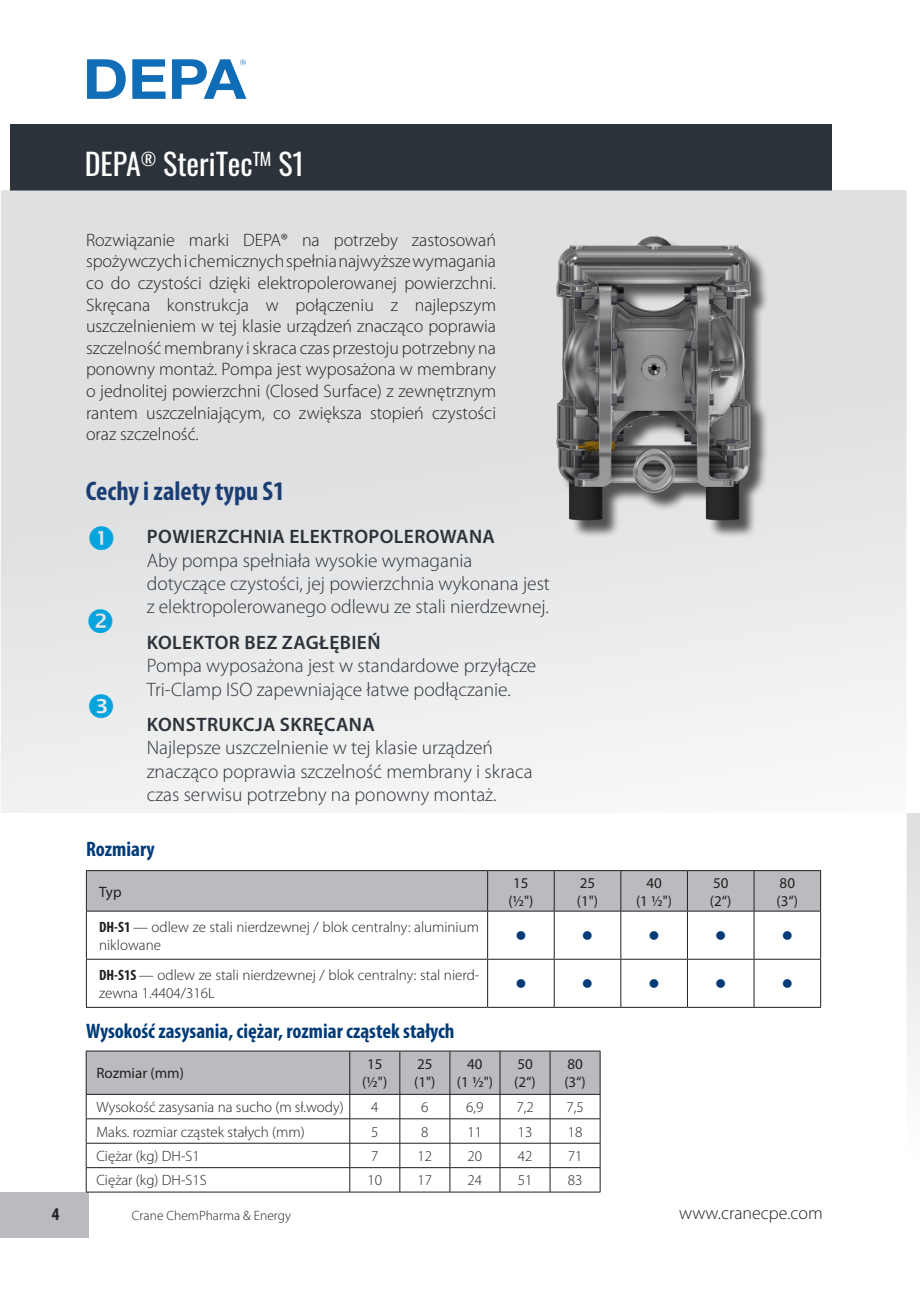
<style>
.page{position:relative;width:920px;height:1290px;background:#fff}
.page>*{position:absolute;margin:0;border:0;box-sizing:border-box;transform-origin:0 0}
.t1{font:30px "Oswald";color:#fff}
.Headings{font:700 condensed 27px "Myriad Pro";color:#1a3d73}
.t2{font:700 condensed 21px "Myriad Pro";color:#013b77}
.t3{font:300 19.5px/23.4px "Myriad Pro";color:#2b3239}
.t4{font:600 19.5px "Myriad Pro";letter-spacing:.02em;color:#2b3239}
.t5{font:300 18px/21.6px "Myriad Pro";color:#231f20;text-align:justify}
.t6{font:700 condensed 18px "Myriad Pro";color:#231f20}
.t7{font:300 15px/18px "Myriad Pro";color:#231f20}
.t8{font:15px "Myriad Pro";color:#231f20}
.t9{font:15px "Wingdings";color:#013b77}
.t10{font:300 13.5px "Myriad Pro";color:#231f20}
.s1{font-weight:700;font-stretch:condensed}
</style>
<div class="page">
<div style="left:0;top:1192px;width:89px;height:46px;background:#babbbe"></div>
<div style="left:10px;top:124px;width:821px;height:66px;background:#2b3239"></div>
<svg style="left:87px;top:59px;width:39px;height:40px"></svg>
<svg style="left:132px;top:59px;width:33px;height:40px"></svg>
<svg style="left:172px;top:59px;width:74px;height:40px"></svg>
<div style="left:1px;top:190px;width:905px;height:623px;background:linear-gradient(to right,#e2e3e4,#eceded)"></div>
<svg style="left:906px;top:813px;width:14px;height:246px;fill:#e9eaeb"></svg>
<img style="left:532px;top:222px;width:243px;height:312px">
<div style="left:87px;top:871px;width:733px;height:40px;background:#babbbe"></div>
<hr style="left:86px;top:870px;width:402px;height:1px;background:#231f20">
<hr style="left:86px;top:871px;width:1px;height:40px;background:#231f20">
<hr style="left:488px;top:870px;width:66px;height:1px;background:#231f20">
<hr style="left:487px;top:871px;width:1px;height:40px;background:#231f20">
<hr style="left:554px;top:870px;width:67px;height:1px;background:#231f20">
<hr style="left:554px;top:871px;width:1px;height:40px;background:#231f20">
<hr style="left:621px;top:870px;width:66px;height:1px;background:#231f20">
<hr style="left:620px;top:871px;width:1px;height:40px;background:#231f20">
<hr style="left:687px;top:870px;width:67px;height:1px;background:#231f20">
<hr style="left:687px;top:871px;width:1px;height:40px;background:#231f20">
<hr style="left:754px;top:870px;width:67px;height:1px;background:#231f20">
<hr style="left:754px;top:871px;width:1px;height:40px;background:#231f20">
<hr style="left:820px;top:871px;width:1px;height:40px;background:#231f20">
<hr style="left:86px;top:911px;width:402px;height:1px;background:#231f20">
<hr style="left:86px;top:911px;width:1px;height:48px;background:#231f20">
<hr style="left:488px;top:911px;width:66px;height:1px;background:#231f20">
<hr style="left:487px;top:911px;width:1px;height:48px;background:#231f20">
<hr style="left:554px;top:911px;width:67px;height:1px;background:#231f20">
<hr style="left:554px;top:911px;width:1px;height:48px;background:#231f20">
<hr style="left:621px;top:911px;width:66px;height:1px;background:#231f20">
<hr style="left:620px;top:911px;width:1px;height:48px;background:#231f20">
<hr style="left:687px;top:911px;width:67px;height:1px;background:#231f20">
<hr style="left:687px;top:911px;width:1px;height:48px;background:#231f20">
<hr style="left:754px;top:911px;width:67px;height:1px;background:#231f20">
<hr style="left:754px;top:911px;width:1px;height:48px;background:#231f20">
<hr style="left:820px;top:911px;width:1px;height:48px;background:#231f20">
<hr style="left:86px;top:959px;width:402px;height:1px;background:#231f20">
<hr style="left:86px;top:960px;width:1px;height:47px;background:#231f20">
<hr style="left:488px;top:959px;width:66px;height:1px;background:#231f20">
<hr style="left:487px;top:960px;width:1px;height:47px;background:#231f20">
<hr style="left:554px;top:959px;width:67px;height:1px;background:#231f20">
<hr style="left:554px;top:960px;width:1px;height:47px;background:#231f20">
<hr style="left:621px;top:959px;width:66px;height:1px;background:#231f20">
<hr style="left:620px;top:960px;width:1px;height:47px;background:#231f20">
<hr style="left:687px;top:959px;width:67px;height:1px;background:#231f20">
<hr style="left:687px;top:960px;width:1px;height:47px;background:#231f20">
<hr style="left:754px;top:959px;width:67px;height:1px;background:#231f20">
<hr style="left:754px;top:960px;width:1px;height:47px;background:#231f20">
<hr style="left:820px;top:960px;width:1px;height:47px;background:#231f20">
<hr style="left:86px;top:1007px;width:402px;height:1px;background:#231f20">
<hr style="left:488px;top:1007px;width:66px;height:1px;background:#231f20">
<hr style="left:554px;top:1007px;width:67px;height:1px;background:#231f20">
<hr style="left:621px;top:1007px;width:66px;height:1px;background:#231f20">
<hr style="left:687px;top:1007px;width:67px;height:1px;background:#231f20">
<hr style="left:754px;top:1007px;width:67px;height:1px;background:#231f20">
<svg style="left:86px;top:1051px;width:515px;height:141px"></svg>
<hr style="left:86px;top:1192px;width:264px;height:1px;background:#231f20">
<hr style="left:350px;top:1192px;width:50px;height:1px;background:#231f20">
<hr style="left:400px;top:1192px;width:50px;height:1px;background:#231f20">
<hr style="left:450px;top:1192px;width:50px;height:1px;background:#231f20">
<hr style="left:500px;top:1192px;width:50px;height:1px;background:#231f20">
<hr style="left:550px;top:1192px;width:50px;height:1px;background:#231f20">
<hr style="left:86px;top:1051px;width:264px;height:1px;background:#231f20">
<hr style="left:86px;top:1051px;width:1px;height:43px;background:#231f20">
<hr style="left:349px;top:1051px;width:1px;height:43px;background:#231f20">
<svg style="left:90px;top:526px;width:24px;height:24px"></svg>
<svg style="left:89px;top:608px;width:23px;height:24px"></svg>
<svg style="left:89px;top:693px;width:24px;height:25px"></svg>
<p class="t1" style="left:85px;top:137px;width:221px">DEPA<sup>®</sup> SteriTec<sup>TM</sup> S1</p>
<p class="t5" style="left:86px;top:229px;width:412px">Rozwiązanie marki DEPA® na potrzeby zastosowań spożywczych ichemicznych spełnia najwyższe wymagania co do czystości dzięki elektropolerowanej powierzchni.<br>Skręcana konstrukcja w połączeniu z najlepszym uszczelnieniem w tej klasie urządzeń znacząco poprawia szczelność membrany iskraca czas przestoju potrzebny na ponowny montaż. Pompa jest wyposażona w membrany o jednolitej powierzchni (Closed Surface) z zewnętrznym rantem uszczelniającym, co zwiększa stopień czystości oraz szczelność.</p>
<p class="Headings" style="left:86px;top:476px;width:200px">Cechy i zalety typu S1</p>
<p class="t4" style="left:147px;top:526px;width:350px">POWIERZCHNIA ELEKTROPOLEROWANA</p>
<p class="t3" style="left:147px;top:549px;width:405px">Aby pompa spełniała wysokie wymagania dotyczące czystości, jej powierzchnia wykonana jest z elektropolerowanego odlewu ze stali nierdzewnej.</p>
<p class="t4" style="left:147px;top:631px;width:235px">KOLEKTOR BEZ ZAGŁĘBIEŃ</p>
<p class="t3" style="left:147px;top:654px;width:391px">Pompa wyposażona jest w standardowe przyłącze<br>Tri-Clamp ISO zapewniające łatwe podłączanie.</p>
<p class="t4" style="left:147px;top:714px;width:229px">KONSTRUKCJA SKRĘCANA</p>
<p class="t3" style="left:147px;top:737px;width:387px">Najlepsze uszczelnienie w tej klasie urządzeń znacząco poprawia szczelność membrany i skraca czas serwisu potrzebny na ponowny montaż.</p>
<p class="t2" style="left:86px;top:837px;width:70px">Rozmiary</p>
<p class="t8" style="left:99px;top:883px;width:24px">Typ</p>
<p class="t8" style="left:513px;top:874px;width:17px">15</p>
<p class="t8" style="left:508px;top:892px;width:26px">(½")</p>
<p class="t8" style="left:580px;top:874px;width:17px">25</p>
<p class="t8" style="left:577px;top:892px;width:23px">(1")</p>
<p class="t8" style="left:646px;top:874px;width:17px">40</p>
<p class="t8" style="left:636px;top:892px;width:38px">(1 ½")</p>
<p class="t8" style="left:713px;top:874px;width:17px">50</p>
<p class="t8" style="left:710px;top:892px;width:23px">(2“)</p>
<p class="t8" style="left:780px;top:874px;width:17px">80</p>
<p class="t8" style="left:777px;top:892px;width:23px">(3“)</p>
<p class="t7" style="left:99px;top:918px;width:381px"><span class="s1">DH-S1</span> — odlew ze stali nierdzewnej / blok centralny: aluminium</p>
<p class="t7" style="left:99px;top:936px;width:63px">niklowane</p>
<p class="t9" style="left:515px;top:927px;width:13px">●</p>
<p class="t9" style="left:582px;top:927px;width:13px">●</p>
<p class="t9" style="left:648px;top:927px;width:13px">●</p>
<p class="t9" style="left:715px;top:927px;width:13px">●</p>
<p class="t9" style="left:782px;top:927px;width:13px">●</p>
<p class="t7" style="left:99px;top:966px;width:382px"><span class="s1">DH-S1S</span> — odlew ze stali nierdzewnej / blok centralny: stal nierd&shy;zewna 1.4404/316L</p>
<p class="t9" style="left:515px;top:975px;width:13px">●</p>
<p class="t9" style="left:582px;top:975px;width:13px">●</p>
<p class="t9" style="left:648px;top:975px;width:13px">●</p>
<p class="t9" style="left:715px;top:975px;width:13px">●</p>
<p class="t9" style="left:782px;top:975px;width:13px">●</p>
<p class="t2" style="left:86px;top:1020px;width:370px">Wysokość zasysania, ciężar, rozmiar cząstek stałych</p>
<p class="t8" style="left:96px;top:1065px;width:89px">Rozmiar (mm)</p>
<p class="t8" style="left:367px;top:1056px;width:17px">15</p>
<p class="t8" style="left:362px;top:1074px;width:26px">(½")</p>
<p class="t8" style="left:417px;top:1056px;width:17px">25</p>
<p class="t8" style="left:414px;top:1074px;width:23px">(1")</p>
<p class="t8" style="left:467px;top:1056px;width:17px">40</p>
<p class="t8" style="left:457px;top:1074px;width:38px">(1 ½")</p>
<p class="t8" style="left:517px;top:1056px;width:17px">50</p>
<p class="t8" style="left:514px;top:1074px;width:23px">(2“)</p>
<p class="t8" style="left:567px;top:1056px;width:17px">80</p>
<p class="t8" style="left:564px;top:1074px;width:23px">(3“)</p>
<p class="t7" style="left:96px;top:1098px;width:249px">Wysokość zasysania na sucho (m sł.wody)</p>
<p class="t7" style="left:371px;top:1098px;width:9px">4</p>
<p class="t7" style="left:421px;top:1098px;width:9px">6</p>
<p class="t7" style="left:466px;top:1098px;width:19px">6,9</p>
<p class="t7" style="left:516px;top:1098px;width:19px">7,2</p>
<p class="t7" style="left:566px;top:1098px;width:19px">7,5</p>
<p class="t7" style="left:96px;top:1123px;width:210px">Maks. rozmiar cząstek stałych (mm)</p>
<p class="t7" style="left:371px;top:1123px;width:9px">5</p>
<p class="t7" style="left:421px;top:1123px;width:9px">8</p>
<p class="t7" style="left:468px;top:1123px;width:16px">11</p>
<p class="t7" style="left:518px;top:1123px;width:16px">13</p>
<p class="t7" style="left:568px;top:1123px;width:16px">18</p>
<p class="t7" style="left:96px;top:1147px;width:105px">Ciężar (kg) DH-S1</p>
<p class="t7" style="left:371px;top:1147px;width:9px">7</p>
<p class="t7" style="left:418px;top:1147px;width:16px">12</p>
<p class="t7" style="left:468px;top:1147px;width:16px">20</p>
<p class="t7" style="left:518px;top:1147px;width:16px">42</p>
<p class="t7" style="left:568px;top:1147px;width:16px">71</p>
<p class="t7" style="left:96px;top:1172px;width:112px">Ciężar (kg) DH-S1S</p>
<p class="t7" style="left:367px;top:1172px;width:16px">10</p>
<p class="t7" style="left:418px;top:1172px;width:16px">17</p>
<p class="t7" style="left:468px;top:1172px;width:16px">24</p>
<p class="t7" style="left:518px;top:1172px;width:16px">51</p>
<p class="t7" style="left:568px;top:1172px;width:16px">83</p>
<p class="t6" style="left:52px;top:1204px;width:9px">4</p>
<p class="t10" style="left:132px;top:1208px;width:161px">Crane ChemPharma &amp; Energy</p>
<p class="t5" style="left:679px;top:1203px;width:145px">www.cranecpe.com</p>
</div>
